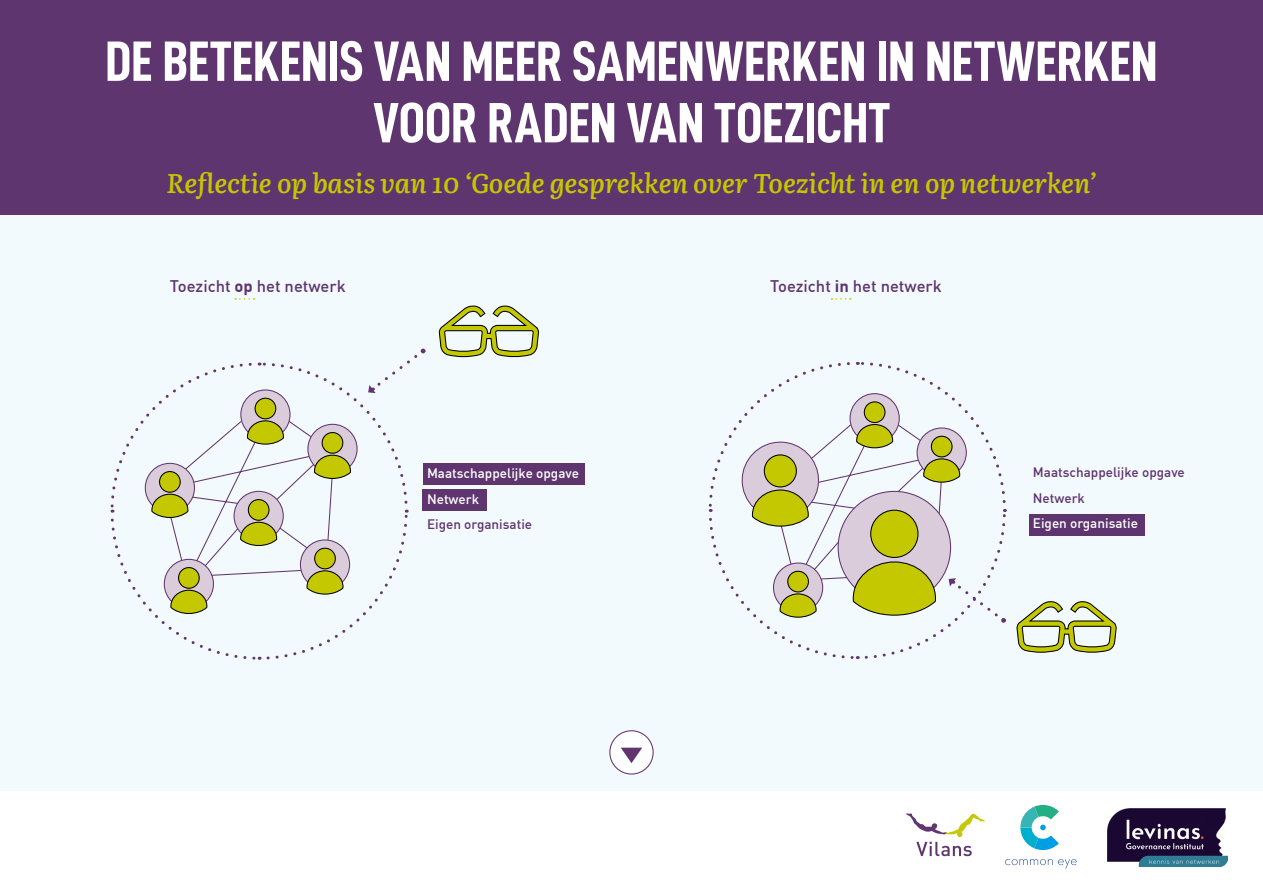
<style>
.page{position:relative;width:1263px;height:893px;background:#fff}
.page>*{position:absolute;margin:0;border:0;box-sizing:border-box;transform-origin:0 0}
.t1{font:57px/61.5px "D DIN Condensed Bold";letter-spacing:-.005em;color:#fff;text-align:center}
.t2{font:italic 600 27px "Literata";color:#c4c800}
.t3{font:500 16.5px "DIN";color:#5e356f}
.t4{font:500 13.5px/25.5px "DIN";color:#fff}
.t5{font:500 13.5px/25.5px "DIN";color:#5e356f}
.s1{font-weight:700}
</style>
<div class="page">
<div style="left:0;top:174px;width:1263px;height:617px;background:#f3fafd"></div>
<div style="left:0;top:0;width:1263px;height:215px;background:#5e356f"></div>
<svg style="left:906px;top:813px;width:79px;height:43px"></svg>
<svg style="left:1005px;top:859px;width:72px;height:10px"></svg>
<svg style="left:1020px;top:805px;width:39px;height:45px"></svg>
<img style="left:1108px;top:809px;width:119px;height:57px">
<div style="left:610px;top:731px;width:43px;height:43px;background:#fff;border-radius:50%"></div>
<div style="left:609px;top:730px;width:45px;height:45px;border:1px solid #613670;border-radius:50%"></div>
<svg style="left:621px;top:748px;width:21px;height:15px"></svg>
<svg style="left:438px;top:305px;width:101px;height:53px"></svg>
<svg style="left:110px;top:349px;width:315px;height:311px"></svg>
<div style="left:423px;top:463px;width:161px;height:22px;background:#5e356f"></div>
<div style="left:423px;top:489px;width:64px;height:22px;background:#5e356f"></div>
<svg style="left:1016px;top:601px;width:100px;height:52px"></svg>
<svg style="left:708px;top:361px;width:299px;height:299px"></svg>
<div style="left:1029px;top:514px;width:115px;height:22px;background:#5e356f"></div>
<svg style="left:235px;top:298px;width:19px;height:2px"></svg>
<svg style="left:831px;top:298px;width:20px;height:2px"></svg>
<h1 class="t1" style="left:105px;top:29px;width:1054px">DE BETEKENIS VAN MEER SAMENWERKEN IN NETWERKEN<br>VOOR RADEN VAN TOEZICHT</h1>
<p class="t2" style="left:166px;top:162px;width:932px">Reflectie op basis van 10 ‘Goede gesprekken over Toezicht in en op netwerken’</p>
<p class="t3" style="left:170px;top:276px;width:178px">Toezicht <span class="s1">op</span> het netwerk</p>
<p class="t3" style="left:770px;top:276px;width:173px">Toezicht <span class="s1">in</span> het netwerk</p>
<p class="t4" style="left:427px;top:460px;width:153px">Maatschappelijke opgave<br>Netwerk</p>
<p class="t5" style="left:427px;top:511px;width:107px">Eigen organisatie</p>
<p class="t5" style="left:1033px;top:459px;width:153px">Maatschappelijke opgave<br>Netwerk</p>
<p class="t4" style="left:1033px;top:510px;width:107px">Eigen organisatie</p>
</div>
